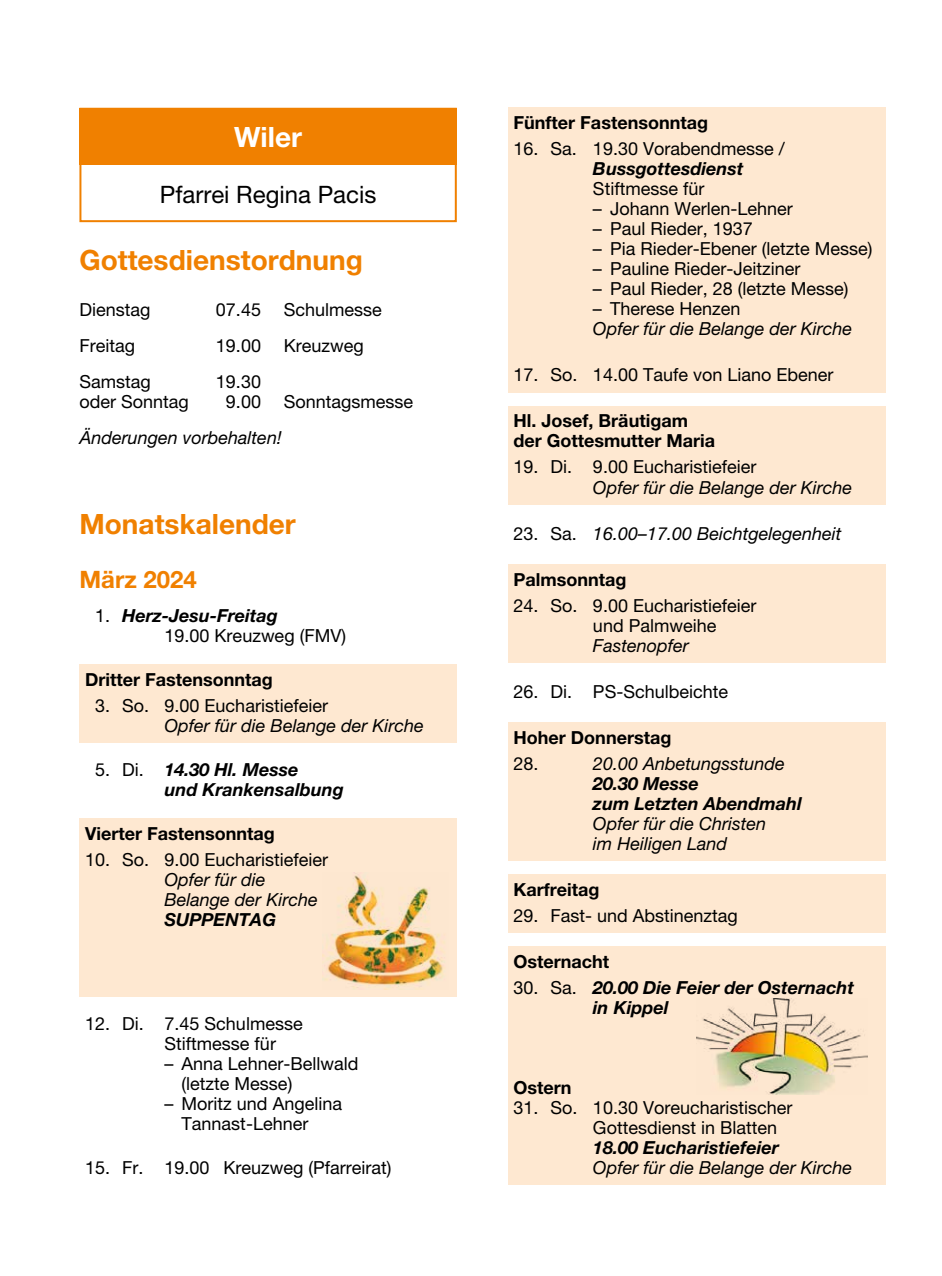
<style>
.page{position:relative;width:942px;height:1276px;background:#fff}
.page>*{position:absolute;margin:0;border:0;box-sizing:border-box;transform-origin:0 0}
.t1{font:700 28px "Helvetica Neue LT Pro";color:#f08000}
.t2{font:700 28px "Helvetica Neue LT Pro";color:#fff}
.t3{font:24px "Helvetica Neue LT Pro";color:#000}
.t4{font:700 24px "Helvetica Neue LT Pro";color:#f08000}
.t5{font:18px/20px "Helvetica Neue LT Pro";color:#000}
.t6{font:italic 18px/20px "Helvetica Neue LT Pro";color:#000}
.t7{font:700 18px/20px "Helvetica Neue LT Pro";color:#000}
.t8{font:italic 700 18px/20px "Helvetica Neue LT Pro";color:#000}
.s1{font-weight:700;font-style:italic}
.s2{font-weight:400;font-style:normal}
.s3{font-style:normal}
</style>
<div class="page">
<div style="left:79px;top:664px;width:377px;height:32px;background:#fee8d1"></div>
<div style="left:79px;top:690px;width:377px;height:32px;background:#fee8d1"></div>
<div style="left:79px;top:710px;width:377px;height:32px;background:#fee8d1"></div>
<div style="left:79px;top:818px;width:377px;height:32px;background:#fee8d1"></div>
<div style="left:79px;top:844px;width:377px;height:32px;background:#fee8d1"></div>
<div style="left:79px;top:864px;width:377px;height:32px;background:#fee8d1"></div>
<div style="left:79px;top:884px;width:377px;height:32px;background:#fee8d1"></div>
<div style="left:79px;top:904px;width:377px;height:32px;background:#fee8d1"></div>
<div style="left:79px;top:924px;width:377px;height:32px;background:#fee8d1"></div>
<div style="left:79px;top:944px;width:377px;height:32px;background:#fee8d1"></div>
<div style="left:79px;top:964px;width:377px;height:32px;background:#fee8d1"></div>
<div style="left:507px;top:108px;width:377px;height:32px;background:#fee8d1"></div>
<div style="left:507px;top:134px;width:377px;height:52px;background:#fee8d1"></div>
<div style="left:507px;top:174px;width:377px;height:32px;background:#fee8d1"></div>
<div style="left:507px;top:194px;width:377px;height:32px;background:#fee8d1"></div>
<div style="left:507px;top:214px;width:377px;height:32px;background:#fee8d1"></div>
<div style="left:507px;top:234px;width:377px;height:32px;background:#fee8d1"></div>
<div style="left:507px;top:254px;width:377px;height:32px;background:#fee8d1"></div>
<div style="left:507px;top:274px;width:377px;height:32px;background:#fee8d1"></div>
<div style="left:507px;top:294px;width:377px;height:32px;background:#fee8d1"></div>
<div style="left:507px;top:314px;width:377px;height:32px;background:#fee8d1"></div>
<div style="left:507px;top:340px;width:377px;height:32px;background:#fee8d1"></div>
<div style="left:507px;top:360px;width:377px;height:32px;background:#fee8d1"></div>
<div style="left:507px;top:406px;width:377px;height:32px;background:#fee8d1"></div>
<div style="left:507px;top:432px;width:377px;height:32px;background:#fee8d1"></div>
<div style="left:507px;top:452px;width:377px;height:32px;background:#fee8d1"></div>
<div style="left:507px;top:472px;width:377px;height:32px;background:#fee8d1"></div>
<div style="left:507px;top:564px;width:377px;height:32px;background:#fee8d1"></div>
<div style="left:507px;top:590px;width:377px;height:32px;background:#fee8d1"></div>
<div style="left:507px;top:610px;width:377px;height:32px;background:#fee8d1"></div>
<div style="left:507px;top:630px;width:377px;height:32px;background:#fee8d1"></div>
<div style="left:507px;top:722px;width:377px;height:32px;background:#fee8d1"></div>
<div style="left:507px;top:748px;width:377px;height:32px;background:#fee8d1"></div>
<div style="left:507px;top:768px;width:377px;height:32px;background:#fee8d1"></div>
<div style="left:507px;top:788px;width:377px;height:32px;background:#fee8d1"></div>
<div style="left:507px;top:808px;width:377px;height:32px;background:#fee8d1"></div>
<div style="left:507px;top:828px;width:377px;height:32px;background:#fee8d1"></div>
<div style="left:507px;top:874px;width:377px;height:32px;background:#fee8d1"></div>
<div style="left:507px;top:900px;width:377px;height:32px;background:#fee8d1"></div>
<div style="left:507px;top:946px;width:377px;height:32px;background:#fee8d1"></div>
<div style="left:507px;top:972px;width:377px;height:32px;background:#fee8d1"></div>
<div style="left:507px;top:992px;width:377px;height:32px;background:#fee8d1"></div>
<div style="left:507px;top:1012px;width:377px;height:32px;background:#fee8d1"></div>
<div style="left:507px;top:1032px;width:377px;height:32px;background:#fee8d1"></div>
<div style="left:507px;top:1052px;width:377px;height:32px;background:#fee8d1"></div>
<div style="left:507px;top:1072px;width:377px;height:32px;background:#fee8d1"></div>
<div style="left:507px;top:1092px;width:377px;height:52px;background:#fee8d1"></div>
<div style="left:507px;top:1132px;width:377px;height:32px;background:#fee8d1"></div>
<div style="left:507px;top:1152px;width:377px;height:32px;background:#fee8d1"></div>
<div style="left:79px;top:108px;width:377px;height:114px;border:2px solid #f08000"></div>
<div style="left:79px;top:108px;width:377px;height:57px;background:#f08000"></div>
<img style="left:696px;top:998px;width:171px;height:97px">
<img style="left:322px;top:873px;width:123px;height:116px">
<h1 class="t2" style="left:234px;top:120px;width:69px">Wiler</h1>
<h2 class="t3" style="left:160px;top:180px;width:218px">Pfarrei Regina Pacis</h2>
<h1 class="t1" style="left:79px;top:242px;width:285px">Gottesdienstordnung</h1>
<p class="t5" style="left:79px;top:299px;width:73px">Dienstag</p>
<p class="t5" style="left:216px;top:299px;width:47px">07.45</p>
<p class="t5" style="left:283px;top:299px;width:100px">Schulmesse</p>
<p class="t5" style="left:79px;top:335px;width:57px">Freitag</p>
<p class="t5" style="left:216px;top:335px;width:47px">19.00</p>
<p class="t5" style="left:283px;top:335px;width:81px">Kreuzweg</p>
<p class="t5" style="left:79px;top:371px;width:73px">Samstag</p>
<p class="t5" style="left:216px;top:371px;width:47px">19.30</p>
<p class="t5" style="left:79px;top:391px;width:111px">oder Sonntag</p>
<p class="t5" style="left:226px;top:391px;width:37px">9.00</p>
<p class="t5" style="left:283px;top:391px;width:131px">Sonntagsmesse</p>
<p class="t6" style="left:79px;top:427px;width:204px">Änderungen vorbehalten!</p>
<h1 class="t1" style="left:79px;top:506px;width:218px">Monatskalender</h1>
<h2 class="t4" style="left:79px;top:564px;width:119px">März 2024</h2>
<p class="t5" style="left:164px;top:605px;width:183px;text-indent:-69px">1. <span class="s1">Herz-Jesu-Freitag<br></span>19.00 Kreuzweg (FMV)</p>
<p class="t7" style="left:85px;top:669px;width:189px">Dritter Fastensonntag</p>
<p class="t5" style="left:95px;top:695px;width:234px">3. So. 9.00 Eucharistiefeier</p>
<p class="t6" style="left:164px;top:715px;width:261px">Opfer für die Belange der Kirche</p>
<p class="t8" style="left:164px;top:759px;width:180px;text-indent:-69px"><span class="s2">5. Di.</span> 14.30 Hl. Messe<br>und Krankensalbung</p>
<p class="t7" style="left:85px;top:823px;width:191px">Vierter Fastensonntag</p>
<p class="t5" style="left:85px;top:849px;width:244px">10. So. 9.00 Eucharistiefeier</p>
<p class="t6" style="left:164px;top:869px;width:155px">Opfer für die<br>Belange der Kirche</p>
<p class="t8" style="left:164px;top:909px;width:113px">SUPPENTAG</p>
<p class="t5" style="left:164px;top:1013px;width:140px;text-indent:-79px">12. Di. 7.45 Schulmesse<br>Stiftmesse für</p>
<p class="t5" style="left:181px;top:1053px;width:178px;text-indent:-17px">– Anna Lehner-Bellwald (letzte Messe)</p>
<p class="t5" style="left:181px;top:1093px;width:162px;text-indent:-17px">– Moritz und Angelina<br>Tannast-Lehner</p>
<p class="t5" style="left:85px;top:1157px;width:308px">15. Fr. 19.00 Kreuzweg (Pfarreirat)</p>
<p class="t7" style="left:513px;top:112px;width:196px">Fünfter Fastensonntag</p>
<p class="t5" style="left:513px;top:139px;width:273px">16. Sa. 19.30 Vorabendmesse /</p>
<p class="t8" style="left:592px;top:158px;width:152px">Bussgottesdienst</p>
<p class="t5" style="left:592px;top:179px;width:113px">Stiftmesse für</p>
<p class="t5" style="left:592px;top:199px;width:201px">– Johann Werlen-Lehner</p>
<p class="t5" style="left:592px;top:219px;width:161px">– Paul Rieder, 1937</p>
<p class="t5" style="left:592px;top:239px;width:281px">– Pia Rieder-Ebener (letzte Messe)</p>
<p class="t5" style="left:592px;top:259px;width:209px">– Pauline Rieder-Jeitziner</p>
<p class="t5" style="left:592px;top:279px;width:257px">– Paul Rieder, 28 (letzte Messe)</p>
<p class="t5" style="left:592px;top:299px;width:149px">– Therese Henzen</p>
<p class="t6" style="left:592px;top:319px;width:261px">Opfer für die Belange der Kirche</p>
<p class="t5" style="left:513px;top:365px;width:321px">17. So. 14.00 Taufe von Liano Ebener</p>
<p class="t7" style="left:513px;top:411px;width:203px">Hl. Josef, Bräutigam der Gottesmutter Maria</p>
<p class="t5" style="left:513px;top:457px;width:244px">19. Di. 9.00 Eucharistiefeier</p>
<p class="t6" style="left:592px;top:477px;width:261px">Opfer für die Belange der Kirche</p>
<p class="t6" style="left:513px;top:523px;width:329px"><span class="s3">23. Sa.</span> 16.00–17.00 Beichtgelegenheit</p>
<p class="t7" style="left:513px;top:569px;width:114px">Palmsonntag</p>
<p class="t5" style="left:592px;top:595px;width:165px;text-indent:-79px">24. So. 9.00 Eucharistiefeier und Palmweihe</p>
<p class="t6" style="left:592px;top:635px;width:97px">Fastenopfer</p>
<p class="t5" style="left:513px;top:681px;width:216px">26. Di. PS-Schulbeichte</p>
<p class="t7" style="left:513px;top:727px;width:159px">Hoher Donnerstag</p>
<p class="t5" style="left:513px;top:753px;width:27px">28.</p>
<p class="t6" style="left:592px;top:753px;width:193px">20.00 Anbetungsstunde</p>
<p class="t8" style="left:592px;top:773px;width:210px">20.30 Messe<br>zum Letzten Abendmahl</p>
<p class="t6" style="left:592px;top:813px;width:174px">Opfer für die Christen im Heiligen Land</p>
<p class="t7" style="left:513px;top:879px;width:87px">Karfreitag</p>
<p class="t5" style="left:513px;top:905px;width:226px">29. Fast- und Abstinenztag</p>
<p class="t7" style="left:513px;top:951px;width:97px">Osternacht</p>
<p class="t8" style="left:592px;top:977px;width:263px;text-indent:-79px"><span class="s2">30. Sa.</span> 20.00 Die Feier der Osternacht in Kippel</p>
<p class="t7" style="left:513px;top:1077px;width:60px">Ostern</p>
<p class="t5" style="left:592px;top:1097px;width:201px;text-indent:-79px">31. So. 10.30 Voreucharistischer<br>Gottesdienst in Blatten</p>
<p class="t8" style="left:592px;top:1137px;width:187px">18.00 Eucharistiefeier</p>
<p class="t6" style="left:592px;top:1157px;width:261px">Opfer für die Belange der Kirche</p>
</div>
